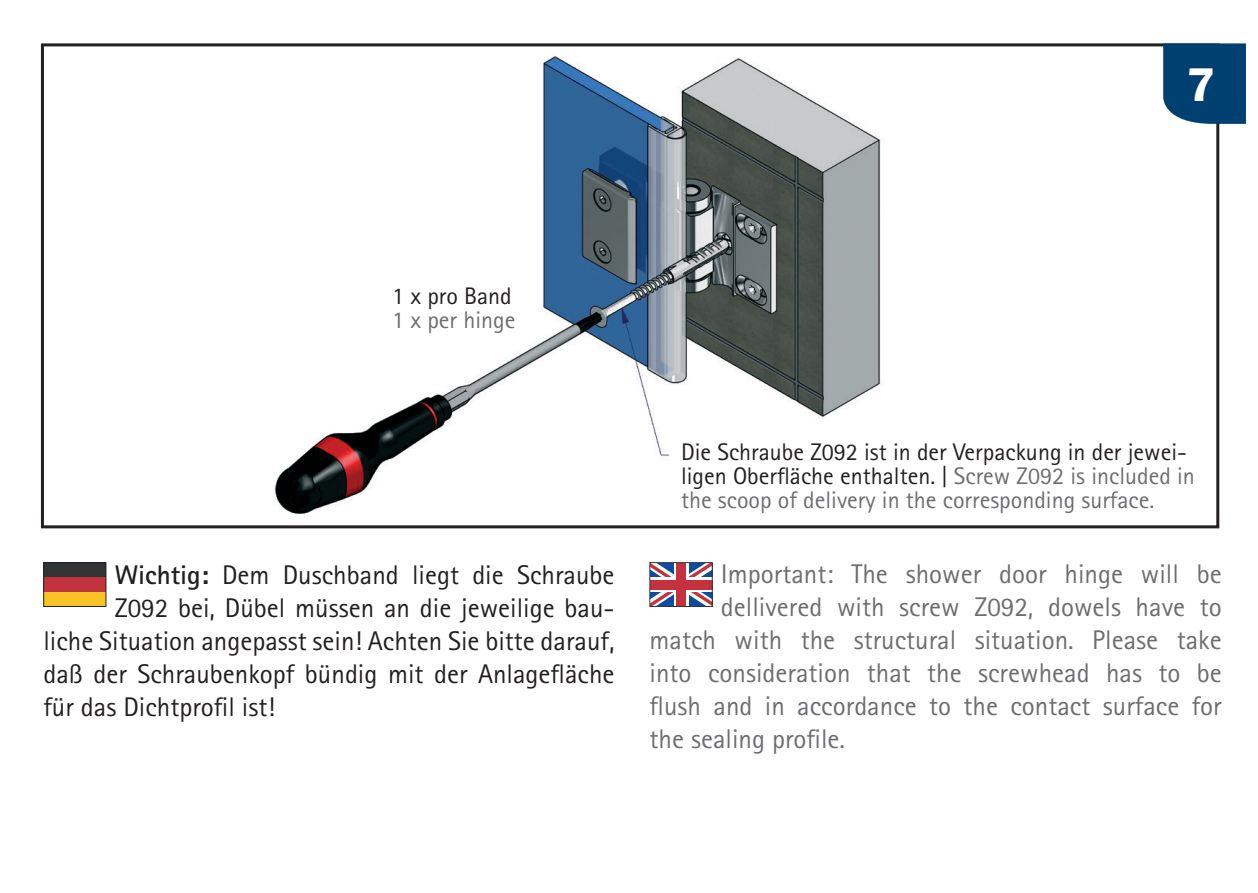
<style>
.page{position:relative;width:1258px;height:893px;background:#fff}
.page>*{position:absolute;margin:0;border:0;box-sizing:border-box;transform-origin:0 0}
.t1{font:600 48.9px "Franklin Got Itc TCE";color:#fff}
.t2{font:27px "Rotis Sans Serif";color:#6c6d70}
.t3{font:27px "Rotis Sans Serif";color:#231f20}
.t4{font:24px/24px "Rotis Sans Serif";color:#231f20}
.t5{font:24px "Rotis Sans Serif";color:#6c6d70}
.s1{font-weight:700}
.s2{color:#6c6d70}
</style>
<div class="page">
<img style="left:274px;top:56px;width:607px;height:458px">
<div style="left:41px;top:43px;width:1178px;height:485px;border:3px solid #231f20"></div>
<svg style="left:1163px;top:43px;width:82px;height:81px"></svg>
<svg style="left:651px;top:564px;width:59px;height:40px"></svg>
<svg style="left:674px;top:564px;width:14px;height:40px"></svg>
<svg style="left:651px;top:577px;width:59px;height:15px"></svg>
<div style="left:676px;top:563px;width:9px;height:43px;background:#c3323e"></div>
<div style="left:650px;top:580px;width:62px;height:9px;background:#c3323e"></div>
<div style="left:649px;top:562px;width:63px;height:44px;border:1px solid #323436"></div>
<div style="left:44px;top:592px;width:62px;height:14px;background:#f8c425"></div>
<div style="left:44px;top:577px;width:62px;height:15px;background:#c2333e"></div>
<div style="left:44px;top:562px;width:62px;height:15px;background:#323436"></div>
<div style="left:43px;top:562px;width:63px;height:44px;border:1px solid #231f20"></div>
<h1 class="t1" style="left:1186px;top:58px;width:30px">7</h1>
<p class="t4" style="left:392px;top:284px;width:121px">1 x pro Band</p>
<p class="t5" style="left:392px;top:306px;width:125px">1 x per hinge</p>
<p class="t3" style="left:115px;top:558px;width:501px"><span class="s1">Wichtig:</span> Dem Duschband liegt die Schraube</p>
<p class="t3" style="left:115px;top:591px;width:501px">Z092 bei, Dübel müssen an die jeweilige bau-</p>
<p class="t3" style="left:43px;top:624px;width:572px">liche Situation angepasst sein! Achten Sie bitte darauf,</p>
<p class="t3" style="left:43px;top:657px;width:572px">daß der Schraubenkopf bündig mit der Anlagefläche</p>
<p class="t3" style="left:43px;top:690px;width:233px">für das Dichtprofil ist!</p>
<p class="t4" style="left:681px;top:439px;width:515px">Die Schraube Z092 ist in der Verpackung in der jewei&shy;ligen Oberfläche enthalten. | <span class="s2">Screw Z092 is included in the scoop of delivery in the corresponding surface.</span></p>
<p class="t2" style="left:721px;top:558px;width:502px">Important: The shower door hinge will be</p>
<p class="t2" style="left:721px;top:591px;width:502px">dellivered with screw Z092, dowels have to</p>
<p class="t2" style="left:649px;top:624px;width:573px">match with the structural situation. Please take</p>
<p class="t2" style="left:649px;top:657px;width:573px">into consideration that the screwhead has to be</p>
<p class="t2" style="left:649px;top:690px;width:573px">flush and in accordance to the contact surface for</p>
<p class="t2" style="left:649px;top:723px;width:197px">the sealing profile.</p>
</div>
